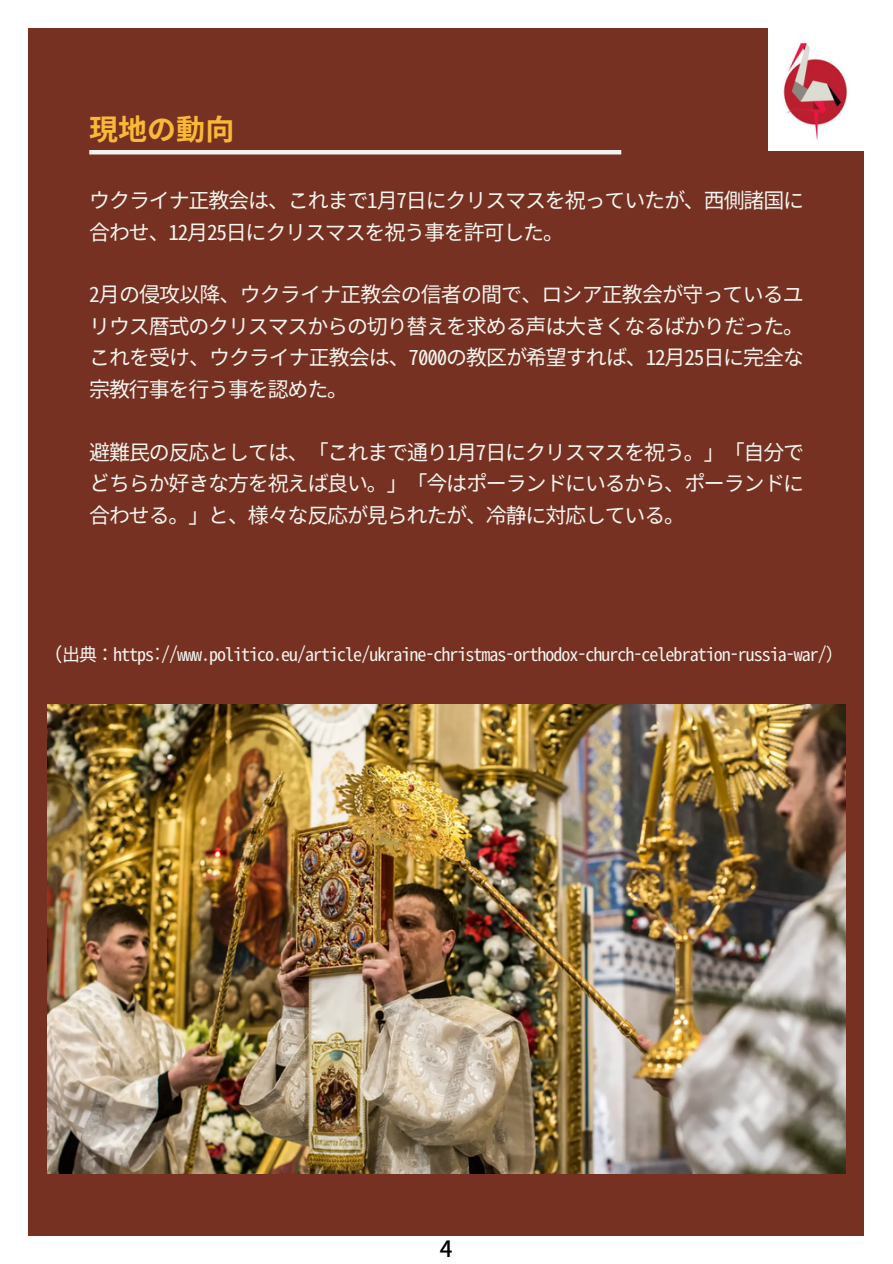
<style>
.page{position:relative;width:893px;height:1264px;background:#fff}
.page>*{position:absolute;margin:0;border:0;box-sizing:border-box;transform-origin:0 0}
.t1{font:28.95px "Gen Ei Gothic M B";color:#f9b937}
.t2{font:500 22.5px "Noto Sans JP";color:#000}
.t3{font:21px/31.5px "Gen Ei Gothic M R";letter-spacing:-.055em;color:#f4f5f0;text-align:justify}
.t4{font:18px "Gen Ei Gothic M R";letter-spacing:-.055em;color:#f4f5f0}
</style>
<div class="page">
<div style="left:28px;top:29px;width:835px;height:1206px;background:#763122"></div>
<img style="left:768px;top:29px;width:95px;height:121px">
<hr style="left:89px;top:150px;width:532px;height:4px;background:#f4f5f0">
<img style="left:48px;top:704px;width:797px;height:469px">
<h1 class="t1" style="left:89px;top:111px;width:147px">現地の動向</h1>
<p class="t3" style="left:89px;top:186px;width:716px">ウクライナ正教会は、これまで1月7日にクリスマスを祝っていたが、西側諸国に合わせ、12月25日にクリスマスを祝う事を許可した。</p>
<p class="t3" style="left:89px;top:280px;width:716px">2月の侵攻以降、ウクライナ正教会の信者の間で、ロシア正教会が守っているユリウス暦式のクリスマスからの切り替えを求める声は大きくなるばかりだった。これを受け、ウクライナ正教会は、7000の教区が希望すれば、12月25日に完全な宗教行事を行う事を認めた。</p>
<p class="t3" style="left:89px;top:437px;width:716px">避難民の反応としては、「これまで通り1月7日にクリスマスを祝う。」「自分でどちらか好きな方を祝えば良い。」「今はポーランドにいるから、ポーランドに合わせる。」と、様々な反応が見られたが、冷静に対応している。</p>
<p class="t4" style="left:54px;top:643px;width:791px">(出典：https://www.politico.eu/article/ukraine-christmas-orthodox-church-celebration-russia-war/）</p>
<p class="t2" style="left:440px;top:1230px;width:14px">4</p>
</div>
